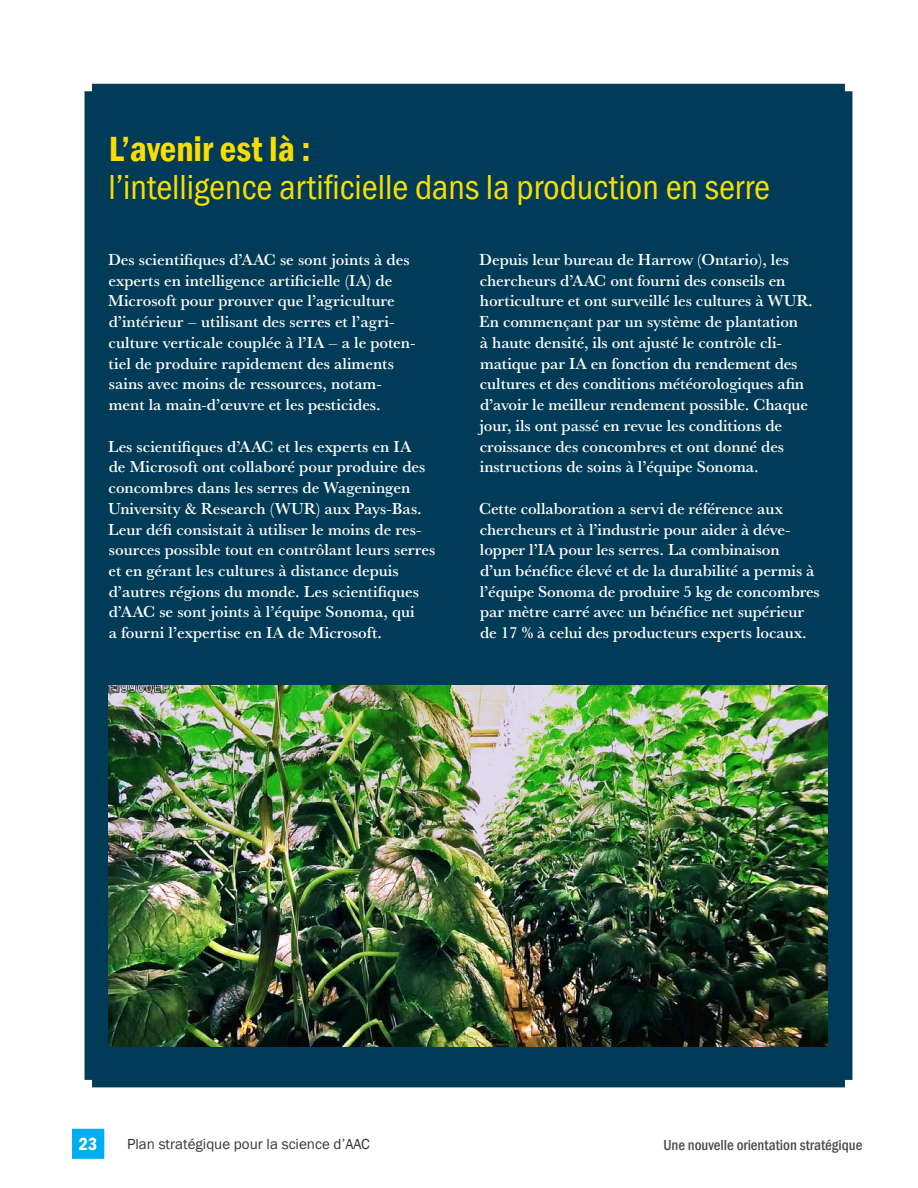
<style>
.page{position:relative;width:918px;height:1188px;background:#fff}
.page>*{position:absolute;margin:0;border:0;box-sizing:border-box;transform-origin:0 0}
.Vignette_Header_I{font:36px/37.5px "Franklin Gothic URW Cond";color:#fadd02}
.t1{font:600 condensed 18px "Franklin Gothic";color:#fff}
.Vignette_Body_II{font:500 16.5px/20.7px "Baskerville URW";letter-spacing:-.005em;color:#fff}
.t2{font:15px "Franklin Gothic";color:#3b3532}
.t3{font:500 condensed 15px "Franklin Gothic";color:#4b4c4d}
.s1{font-family:"Franklin Gothic";font-weight:600;font-stretch:condensed}
</style>
<div class="page">
<div style="left:85px;top:84px;width:767px;height:1003px;background:#003b57"></div>
<div style="left:72px;top:1129px;width:32px;height:30px;background:#00aeef"></div>
<img style="left:108px;top:686px;width:720px;height:360px">
<h1 class="Vignette_Header_I" style="left:108px;top:128px;width:663px"><span class="s1">L’avenir est là :<br></span>l’intelligence artificielle dans la production en serre</h1>
<p class="Vignette_Body_II" style="left:108px;top:248px;width:309px">Des scientifiques d’AAC se sont joints à des experts en intelligence artificielle (IA) de Microsoft pour prouver que l’agriculture d’intérieur – utilisant des serres et l’agri&shy;culture verticale couplée à l’IA – a le poten&shy;tiel de produire rapidement des aliments sains avec moins de ressources, notam&shy;ment la main-d’œuvre et les pesticides.</p>
<p class="Vignette_Body_II" style="left:108px;top:435px;width:329px">Les scientifiques d’AAC et les experts en IA<br>de Microsoft ont collaboré pour produire des concombres dans les serres de Wageningen University &amp; Research (WUR) aux Pays-Bas.<br>Leur défi consistait à utiliser le moins de res&shy;sources possible tout en contrôlant leurs serres et en gérant les cultures à distance depuis d’autres régions du monde. Les scientifiques d’AAC se sont joints à l’équipe Sonoma, qui<br>a fourni l’expertise en IA de Microsoft.</p>
<p class="Vignette_Body_II" style="left:479px;top:248px;width:335px">Depuis leur bureau de Harrow (Ontario), les chercheurs d’AAC ont fourni des conseils en horticulture et ont surveillé les cultures à WUR.<br>En commençant par un système de plantation<br>à haute densité, ils ont ajusté le contrôle cli&shy;matique par IA en fonction du rendement des cultures et des conditions météorologiques afin d’avoir le meilleur rendement possible. Chaque jour, ils ont passé en revue les conditions de croissance des concombres et ont donné des instructions de soins à l’équipe Sonoma.</p>
<p class="Vignette_Body_II" style="left:479px;top:497px;width:342px">Cette collaboration a servi de référence aux chercheurs et à l’industrie pour aider à déve&shy;lopper l’IA pour les serres. La combinaison<br>d’un bénéfice élevé et de la durabilité a permis à l’équipe Sonoma de produire 5 kg de concombres par mètre carré avec un bénéfice net supérieur de 17 % à celui des producteurs experts locaux.</p>
<p class="t1" style="left:79px;top:1132px;width:20px">23</p>
<p class="t2" style="left:127px;top:1135px;width:244px">Plan stratégique pour la science d’AAC</p>
<p class="t3" style="left:663px;top:1135px;width:201px">Une nouvelle orientation stratégique</p>
</div>
